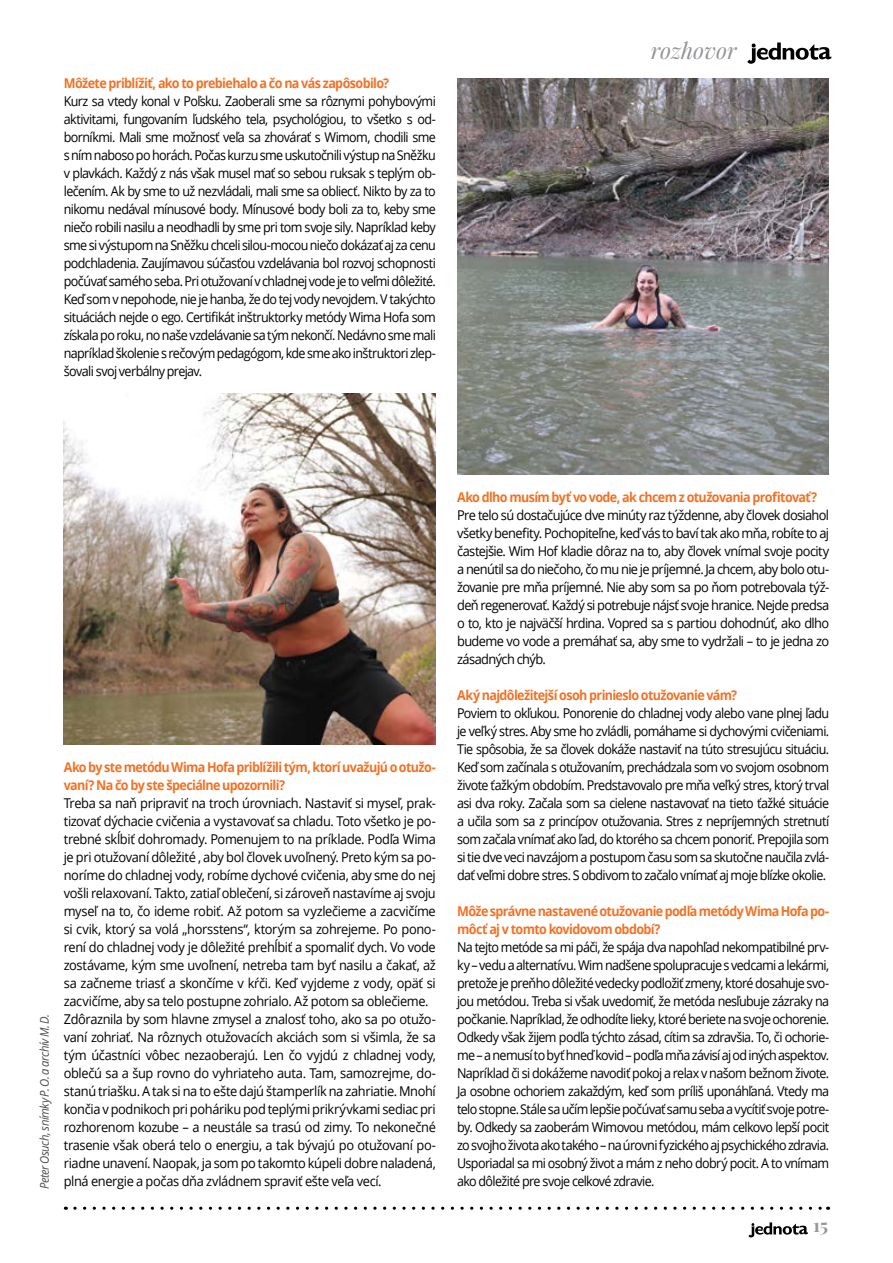
<style>
.page{position:relative;width:893px;height:1263px;background:#fff}
.page>*{position:absolute;margin:0;border:0;box-sizing:border-box;transform-origin:0 0}
.t1{font:italic 22.5px "Playfair Display";color:#939598}
.t2{font:700 18px "Playfair Display";color:#939598}
.t3{font:13.5px/18px "Open Sans";letter-spacing:-.03em;color:#000;text-align:justify;scale:.93 1}
.t4{font:13.5px/18px "Open Sans";letter-spacing:-.03em;color:#000;scale:.95 1}
.t5{font:700 13.5px/18px "Open Sans";letter-spacing:-.05em;color:#f37124;scale:.93 1}
.t6{font:13.5px "Open Sans";letter-spacing:-.05em;color:#000;scale:.93 1}
.t7{font:italic 12px "Open Sans";letter-spacing:-.05em;color:#4d4d4f;scale:.94 1}
</style>
<div class="page">
<svg style="left:748px;top:1222px;width:60px;height:15px"></svg>
<svg style="left:747px;top:43px;width:84px;height:21px"></svg>
<svg style="left:75px;top:1206px;width:754px;height:4px"></svg>
<img style="left:458px;top:79px;width:370px;height:396px">
<img style="left:64px;top:394px;width:372px;height:351px">
<p class="t5" style="left:64px;top:73px;width:351px">Môžete priblížiť, ako to prebiehalo a čo na vás zapôsobilo?</p>
<p class="t3" style="left:64px;top:91px;width:402px">Kurz sa vtedy konal v Poľsku. Zaoberali sme sa rôznymi pohybovými aktivitami, fungovaním ľudského tela, psychológiou, to všetko s od&shy;borníkmi. Mali sme možnosť veľa sa zhovárať s Wimom, chodili sme s ním naboso po horách. Počas kurzu sme uskutočnili výstup na Sněžku v plavkách. Každý z nás však musel mať so sebou ruksak s teplým ob&shy;lečením. Ak by sme to už nezvládali, mali sme sa obliecť. Nikto by za to nikomu nedával mínusové body. Mínusové body boli za to, keby sme niečo robili nasilu a neodhadli by sme pri tom svoje sily. Napríklad keby sme si výstupom na Sněžku chceli silou-mocou niečo dokázať aj za cenu podchladenia. Zaujímavou súčasťou vzdelávania bol rozvoj schopnosti počúvať samého seba. Pri otužovaní v chladnej vode je to veľmi dôležité.<br>Keď som v nepohode, nie je hanba, že do tej vody nevojdem. V takýchto situáciách nejde o ego. Certifikát inštruktorky metódy Wima Hofa som získala po roku, no naše vzdelávanie sa tým nekončí. Nedávno sme mali napríklad školenie s rečovým pedagógom, kde sme ako inštruktori zlep&shy;šovali svoj verbálny prejav.</p>
<h1 class="t1" style="left:651px;top:36px;width:87px">rozhovor</h1>
<p class="t7" style="left:36px;top:1189px;width:187px;rotate:-90deg">Peter Osuch, snímky P. O. a archív M. D.</p>
<p class="t5" style="left:64px;top:757px;width:402px">Ako by ste metódu Wima Hofa priblížili tým, ktorí uvažujú o otužo&shy;vaní? Na čo by ste špeciálne upozornili?</p>
<p class="t4" style="left:64px;top:793px;width:393px">Treba sa naň pripraviť na troch úrovniach. Nastaviť si myseľ, prak&shy;tizovať dýchacie cvičenia a vystavovať sa chladu. Toto všetko je po&shy;trebné skĺbiť dohromady. Pomenujem to na príklade. Podľa Wima je pri otužovaní dôležité , aby bol človek uvoľnený. Preto kým sa po&shy;noríme do chladnej vody, robíme dychové cvičenia, aby sme do nej vošli relaxovaní. Takto, zatiaľ oblečení, si zároveň nastavíme aj svoju myseľ na to, čo ideme robiť. Až potom sa vyzlečieme a zacvičíme si cvik, ktorý sa volá „horsstens“, ktorým sa zohrejeme. Po pono&shy;rení do chladnej vody je dôležité prehĺbiť a spomaliť dych. Vo vode zostávame, kým sme uvoľnení, netreba tam byť nasilu a čakať, až sa začneme triasť a skončíme v kŕči. Keď vyjdeme z vody, opäť si zacvičíme, aby sa telo postupne zohrialo. Až potom sa oblečieme.<br>Zdôraznila by som hlavne zmysel a znalosť toho, ako sa po otužo&shy;vaní zohriať. Na rôznych otužovacích akciách som si všimla, že sa tým účastníci vôbec nezaoberajú. Len čo vyjdú z chladnej vody, oblečú sa a šup rovno do vyhriateho auta. Tam, samozrejme, do&shy;stanú triašku. A tak si na to ešte dajú štamperlík na zahriatie. Mnohí končia v podnikoch pri poháriku pod teplými prikrývkami sediac pri rozhorenom kozube – a neustále sa trasú od zimy. To nekonečné trasenie však oberá telo o energiu, a tak bývajú po otužovaní po&shy;riadne unavení. Naopak, ja som po takomto kúpeli dobre naladená, plná energie a počas dňa zvládnem spraviť ešte veľa vecí.</p>
<p class="t5" style="left:457px;top:487px;width:388px">Ako dlho musím byť vo vode, ak chcem z otužovania profitovať?</p>
<p class="t4" style="left:457px;top:505px;width:393px;text-align:justify">Pre telo sú dostačujúce dve minúty raz týždenne, aby človek dosiahol všetky benefity. Pochopiteľne, keď vás to baví tak ako mňa, robíte to aj častejšie. Wim Hof kladie dôraz na to, aby človek vnímal svoje pocity a nenútil sa do niečoho, čo mu nie je príjemné. Ja chcem, aby bolo otu&shy;žovanie pre mňa príjemné. Nie aby som sa po ňom potrebovala týž&shy;deň regenerovať. Každý si potrebuje nájsť svoje hranice. Nejde predsa o to, kto je najväčší hrdina. Vopred sa s partiou dohodnúť, ako dlho budeme vo vode a premáhať sa, aby sme to vydržali – to je jedna zo zásadných chýb.</p>
<p class="t5" style="left:457px;top:685px;width:303px">Aký najdôležitejší osoh prinieslo otužovanie vám?</p>
<p class="t3" style="left:457px;top:703px;width:402px">Poviem to okľukou. Ponorenie do chladnej vody alebo vane plnej ľadu je veľký stres. Aby sme ho zvládli, pomáhame si dychovými cvičeniami.<br>Tie spôsobia, že sa človek dokáže nastaviť na túto stresujúcu situáciu.<br>Keď som začínala s otužovaním, prechádzala som vo svojom osobnom živote ťažkým obdobím. Predstavovalo pre mňa veľký stres, ktorý trval asi dva roky. Začala som sa cielene nastavovať na tieto ťažké situácie a učila som sa z princípov otužovania. Stres z nepríjemných stretnutí som začala vnímať ako ľad, do ktorého sa chcem ponoriť. Prepojila som si tie dve veci navzájom a postupom času som sa skutočne naučila zvlá&shy;dať veľmi dobre stres. S obdivom to začalo vnímať aj moje blízke okolie.</p>
<p class="t5" style="left:457px;top:901px;width:402px">Môže správne nastavené otužovanie podľa metódy Wima Hofa po&shy;môcť aj v tomto kovidovom období?</p>
<p class="t3" style="left:457px;top:937px;width:402px">Na tejto metóde sa mi páči, že spája dva napohľad nekompatibilné prv&shy;ky – vedu a alternatívu. Wim nadšene spolupracuje s vedcami a lekármi, pretože je preňho dôležité vedecky podložiť zmeny, ktoré dosahuje svo&shy;jou metódou. Treba si však uvedomiť, že metóda nesľubuje zázraky na počkanie. Napríklad, že odhodíte lieky, ktoré beriete na svoje ochorenie.<br>Odkedy však žijem podľa týchto zásad, cítim sa zdravšia. To, či ochorie&shy;me – a nemusí to byť hneď kovid – podľa mňa závisí aj od iných aspektov.<br>Napríklad či si dokážeme navodiť pokoj a relax v našom bežnom živote.<br>Ja osobne ochoriem zakaždým, keď som príliš uponáhľaná. Vtedy ma telo stopne. Stále sa učím lepšie počúvať samu seba a vycítiť svoje potre&shy;by. Odkedy sa zaoberám Wimovou metódou, mám celkovo lepší pocit zo svojho života ako takého – na úrovni fyzického aj psychického zdravia.<br>Usporiadal sa mi osobný život a mám z neho dobrý pocit. A to vnímam</p>
<p class="t6" style="left:457px;top:1171px;width:214px">ako dôležité pre svoje celkové zdravie.</p>
<h2 class="t2" style="left:813px;top:1214px;width:16px">15</h2>
</div>
